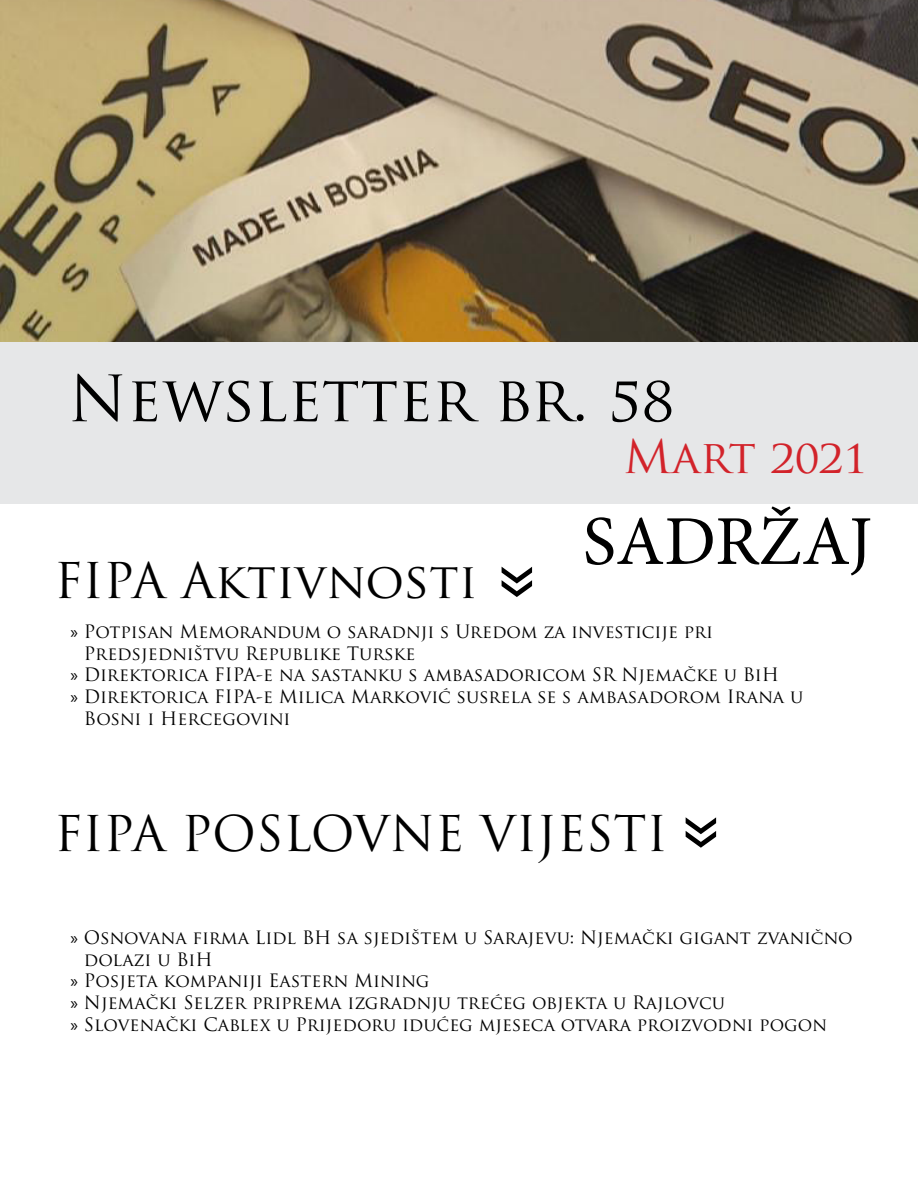
<style>
.page{position:relative;width:918px;height:1188px;background:#fff}
.page>*{position:absolute;margin:0;border:0;box-sizing:border-box;transform-origin:0 0}
.t1{font:70.05px "Minion Pro";color:#000}
.t2{font:62.1px "Trajan Pro";color:#000}
.t3{font:48px "Trajan Pro";color:#000}
.t4{font:45.3px "Trajan Pro";color:#d2232a}
.t5{font:18px "Trajan Pro";color:#000}
.s1{font-family:"Myriad Pro"}
</style>
<div class="page">
<img style="left:0;top:0;width:918px;height:342px">
<div style="left:0;top:342px;width:918px;height:162px;background:#e6e7e8"></div>
<h2 class="t2" style="left:68px;top:359px;width:608px">Newsletter br. 58</h2>
<h3 class="t4" style="left:623px;top:428px;width:246px">Mart 2021</h3>
<h1 class="t1" style="left:583px;top:495px;width:291px">SADRŽAJ</h1>
<h3 class="t3" style="left:54px;top:550px;width:425px">FIPA Aktivnosti</h3>
<p class="t5" style="left:70px;top:620px;width:644px"><span class="s1">»</span> Potpisan Memorandum o saradnji s Uredom za investicije pri</p>
<p class="t5" style="left:84px;top:642px;width:333px">Predsjedništvu Republike Turske</p>
<p class="t5" style="left:70px;top:663px;width:710px"><span class="s1">»</span> Direktorica FIPA-e na sastanku s ambasadoricom SR Njemačke u BiH</p>
<p class="t5" style="left:70px;top:685px;width:734px"><span class="s1">»</span> Direktorica FIPA-e Milica Marković susrela se s ambasadorom Irana u</p>
<p class="t5" style="left:84px;top:707px;width:208px">Bosni i Hercegovini</p>
<h3 class="t3" style="left:54px;top:803px;width:615px">FIPA POSLOVNE VIJESTI</h3>
<p class="t5" style="left:70px;top:926px;width:784px"><span class="s1">»</span> Osnovana firma Lidl BH sa sjedištem u Sarajevu: Njemački gigant zvanično</p>
<p class="t5" style="left:84px;top:948px;width:130px">dolazi u BiH</p>
<p class="t5" style="left:70px;top:969px;width:361px"><span class="s1">»</span> Posjeta kompaniji Eastern Mining</p>
<p class="t5" style="left:70px;top:991px;width:656px"><span class="s1">»</span> Njemački Selzer priprema izgradnju trećeg objekta u Rajlovcu</p>
<p class="t5" style="left:70px;top:1013px;width:758px"><span class="s1">»</span> Slovenački Cablex u Prijedoru idućeg mjeseca otvara proizvodni pogon</p>
</div>
